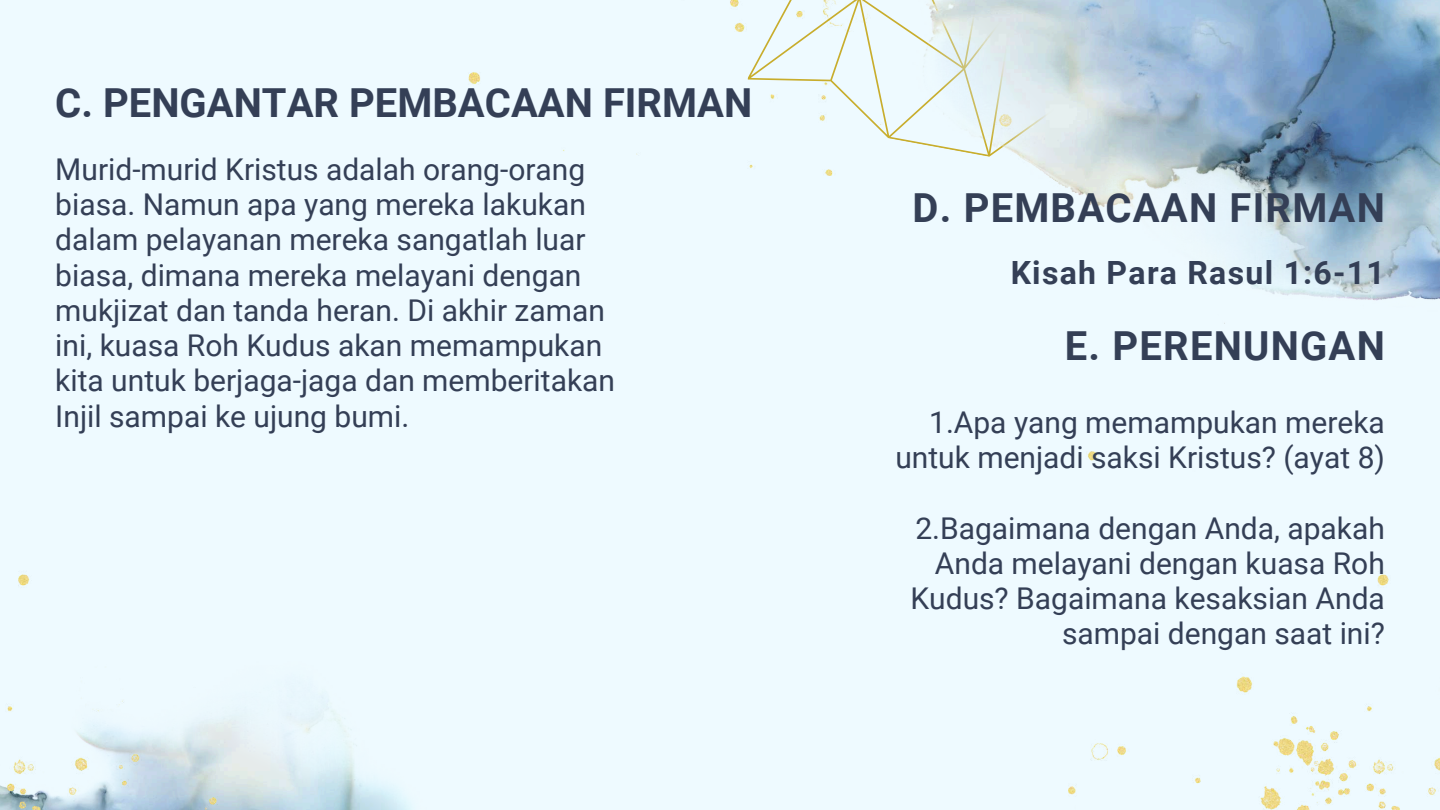
<style>
.page{position:relative;width:1440px;height:810px;background:#eefaff}
.page>*{position:absolute;margin:0;border:0;box-sizing:border-box;transform-origin:0 0}
.t1{font:700 40px "Roboto";letter-spacing:.03em;color:#343f56}
.t2{font:700 40px "Roboto";color:#343f56}
.t3{font:700 32px "Roboto";letter-spacing:.04em;color:#343f56}
.t4{font:30px/35.2px "Roboto";color:#343f56;text-align:right}
</style>
<div class="page">
<svg style="left:741px;top:0;width:108px;height:176px"></svg>
<img style="left:849px;top:0;width:591px;height:324px">
<img style="left:291px;top:697px;width:120px;height:113px">
<img style="left:0;top:574px;width:291px;height:236px">
<img style="left:1068px;top:452px;width:372px;height:358px">
<h1 class="t2" style="left:55px;top:80px;width:699px">C. PENGANTAR PEMBACAAN FIRMAN</h1>
<p class="t4" style="left:55px;top:152px;width:561px;text-align:left">Murid-murid Kristus adalah orang-orang biasa. Namun apa yang mereka lakukan dalam pelayanan mereka sangatlah luar biasa, dimana mereka melayani dengan mukjizat dan tanda heran. Di akhir zaman ini, kuasa Roh Kudus akan memampukan kita untuk berjaga-jaga dan memberitakan Injil sampai ke ujung bumi.</p>
<h1 class="t1" style="left:913px;top:185px;width:474px">D. PEMBACAAN FIRMAN</h1>
<p class="t3" style="left:1011px;top:255px;width:376px">Kisah Para Rasul 1:6-11</p>
<h1 class="t1" style="left:1065px;top:323px;width:321px">E. PERENUNGAN</h1>
<p class="t4" style="left:895px;top:405px;width:491px">1.Apa yang memampukan mereka untuk menjadi saksi Kristus? (ayat 8)</p>
<p class="t4" style="left:910px;top:511px;width:476px">2.Bagaimana dengan Anda, apakah<br>Anda melayani dengan kuasa Roh<br>Kudus? Bagaimana kesaksian Anda sampai dengan saat ini?</p>
</div>
